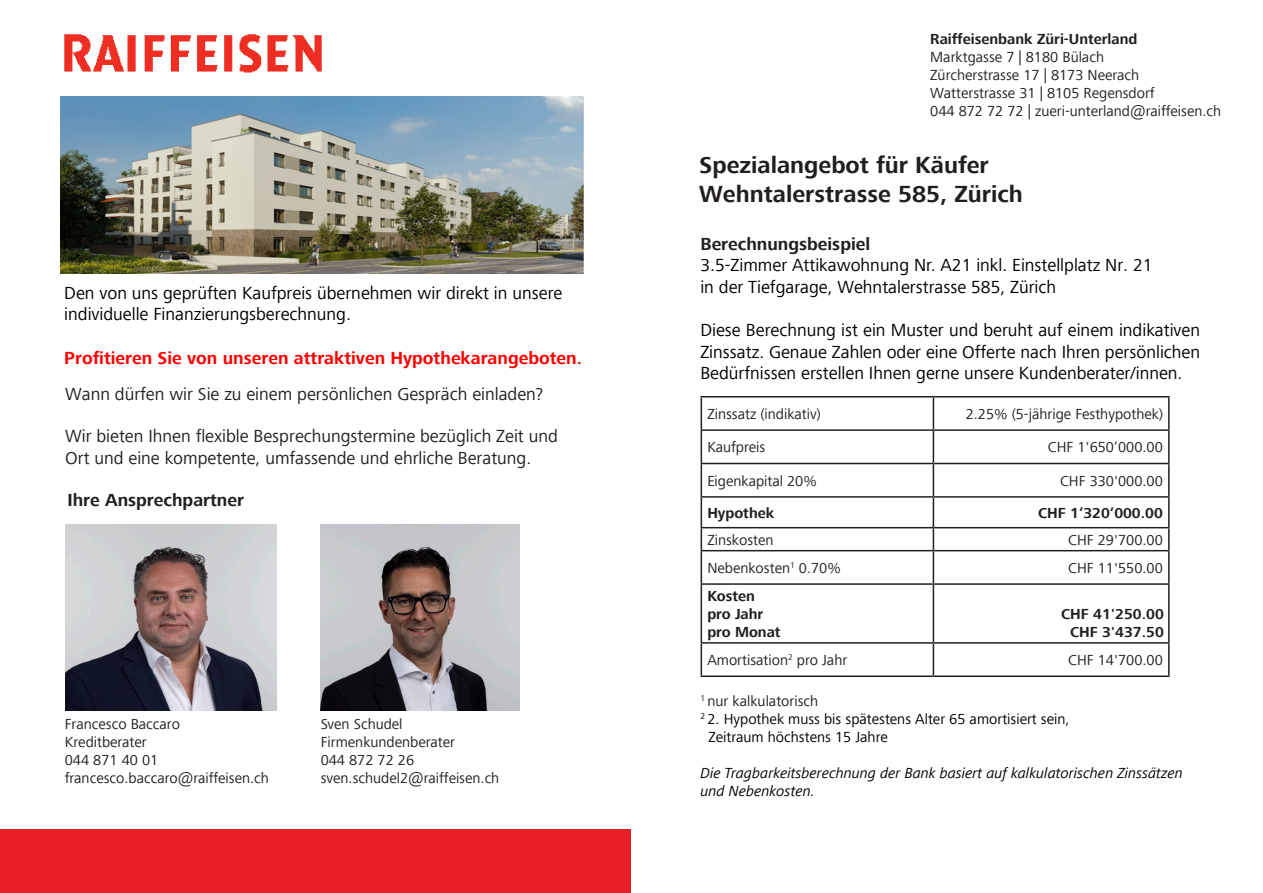
<style>
.page{position:relative;width:1263px;height:893px;background:#fff}
.page>*{position:absolute;margin:0;border:0;box-sizing:border-box;transform-origin:0 0}
.t1{font:700 24px/28.8px "Frutiger Next Com";color:#221e1f}
.t2{font:18px/21.6px "Frutiger Next Com";color:#000}
.t3{font:18px/21.6px "Frutiger Next Com";color:#231f20}
.t4{font:700 18px "Frutiger Next Com";color:#f00}
.t5{font:700 18px "Frutiger Next Com";color:#231f20}
.t6{font:15px/18px "Frutiger Next Com";color:#231f20}
.t7{font:700 15px/18px "Frutiger Next Com";color:#231f20;text-align:center}
.t8{font:italic 15px/18px "Frutiger Next Com";color:#000}
.t9{font:15px "Frutiger Next Com";color:#000}
</style>
<div class="page">
<img style="left:60px;top:34px;width:286px;height:66px">
<img style="left:66px;top:525px;width:210px;height:185px">
<img style="left:321px;top:524px;width:199px;height:186px">
<hr style="left:701px;top:396px;width:232px;height:1px;background:#231f20">
<hr style="left:701px;top:397px;width:1px;height:32px;background:#231f20">
<hr style="left:933px;top:396px;width:236px;height:1px;background:#231f20">
<hr style="left:933px;top:397px;width:1px;height:32px;background:#231f20">
<hr style="left:1168px;top:397px;width:1px;height:32px;background:#231f20">
<hr style="left:701px;top:429px;width:232px;height:2px;background:#231f20">
<hr style="left:701px;top:431px;width:1px;height:32px;background:#231f20">
<hr style="left:933px;top:429px;width:236px;height:2px;background:#231f20">
<hr style="left:933px;top:431px;width:1px;height:32px;background:#231f20">
<hr style="left:1168px;top:431px;width:1px;height:32px;background:#231f20">
<hr style="left:701px;top:463px;width:232px;height:1px;background:#231f20">
<hr style="left:701px;top:464px;width:1px;height:32px;background:#231f20">
<hr style="left:933px;top:463px;width:236px;height:1px;background:#231f20">
<hr style="left:933px;top:464px;width:1px;height:32px;background:#231f20">
<hr style="left:1168px;top:464px;width:1px;height:32px;background:#231f20">
<hr style="left:701px;top:496px;width:232px;height:2px;background:#231f20">
<hr style="left:933px;top:496px;width:236px;height:2px;background:#231f20">
<hr style="left:701px;top:527px;width:232px;height:1px;background:#231f20">
<svg style="left:701px;top:498px;width:1px;height:52px"></svg>
<hr style="left:933px;top:527px;width:236px;height:1px;background:#231f20">
<svg style="left:933px;top:498px;width:1px;height:52px"></svg>
<svg style="left:1168px;top:498px;width:1px;height:52px"></svg>
<hr style="left:701px;top:550px;width:232px;height:1px;background:#231f20">
<hr style="left:701px;top:551px;width:1px;height:32px;background:#231f20">
<hr style="left:933px;top:550px;width:236px;height:1px;background:#231f20">
<hr style="left:933px;top:551px;width:1px;height:32px;background:#231f20">
<hr style="left:1168px;top:551px;width:1px;height:32px;background:#231f20">
<hr style="left:701px;top:583px;width:232px;height:2px;background:#231f20">
<hr style="left:701px;top:585px;width:1px;height:57px;background:#231f20">
<hr style="left:933px;top:583px;width:236px;height:2px;background:#231f20">
<hr style="left:933px;top:585px;width:1px;height:57px;background:#231f20">
<hr style="left:1168px;top:585px;width:1px;height:57px;background:#231f20">
<hr style="left:701px;top:642px;width:232px;height:2px;background:#231f20">
<hr style="left:701px;top:644px;width:1px;height:31px;background:#231f20">
<hr style="left:933px;top:642px;width:236px;height:2px;background:#231f20">
<hr style="left:933px;top:644px;width:1px;height:31px;background:#231f20">
<hr style="left:1168px;top:644px;width:1px;height:31px;background:#231f20">
<hr style="left:701px;top:675px;width:232px;height:2px;background:#231f20">
<hr style="left:933px;top:675px;width:236px;height:2px;background:#231f20">
<div style="left:0;top:829px;width:631px;height:64px;background:#e82025"></div>
<img style="left:61px;top:97px;width:522px;height:176px">
<p class="t2" style="left:64px;top:282px;width:500px">Den von uns geprüften Kaufpreis übernehmen wir direkt in unsere individuelle Finanzierungsberechnung.</p>
<p class="t4" style="left:64px;top:347px;width:519px">Profitieren Sie von unseren attraktiven Hypothekarangeboten.</p>
<p class="t3" style="left:65px;top:383px;width:479px">Wann dürfen wir Sie zu einem persönlichen Gespräch einladen?</p>
<p class="t3" style="left:65px;top:425px;width:494px">Wir bieten Ihnen flexible Besprechungstermine bezüglich Zeit und<br>Ort und eine kompetente, umfassende und ehrliche Beratung.</p>
<p class="t5" style="left:67px;top:489px;width:178px">Ihre Ansprechpartner</p>
<p class="t6" style="left:65px;top:715px;width:117px">Francesco Baccaro</p>
<p class="t6" style="left:65px;top:733px;width:84px">Kreditberater</p>
<p class="t6" style="left:65px;top:751px;width:206px">044 871 40 01 francesco.baccaro@raiffeisen.ch</p>
<p class="t6" style="left:321px;top:715px;width:83px">Sven Schudel</p>
<p class="t6" style="left:321px;top:733px;width:136px">Firmenkundenberater</p>
<p class="t6" style="left:321px;top:751px;width:180px">044 872 72 26 sven.schudel2@raiffeisen.ch</p>
<p class="t7" style="left:930px;top:30px;width:209px">Raiffeisenbank Züri-Unterland</p>
<p class="t6" style="left:930px;top:48px;width:293px">Marktgasse 7 | 8180 Bülach<br>Zürcherstrasse 17 | 8173 Neerach Watterstrasse 31 | 8105 Regensdorf<br>044 872 72 72 | zueri-unterland@raiffeisen.ch</p>
<h1 class="t1" style="left:699px;top:151px;width:325px">Spezialangebot für Käufer<br>Wehntalerstrasse 585, Zürich</h1>
<p class="t5" style="left:700px;top:233px;width:171px">Berechnungsbeispiel</p>
<p class="t2" style="left:700px;top:255px;width:454px">3.5-Zimmer Attikawohnung Nr. A21 inkl. Einstellplatz Nr. 21 in der Tiefgarage, Wehntalerstrasse 585, Zürich</p>
<p class="t2" style="left:700px;top:319px;width:501px;text-align:justify">Diese Berechnung ist ein Muster und beruht auf einem indikativen Zinssatz. Genaue Zahlen oder eine Offerte nach Ihren persönlichen Bedürfnissen erstellen Ihnen gerne unsere Kundenberater/innen.</p>
<p class="t6" style="left:707px;top:405px;width:115px">Zinssatz (indikativ)</p>
<p class="t6" style="left:966px;top:405px;width:199px">2.25% (5-jährige Festhypothek)</p>
<p class="t6" style="left:707px;top:438px;width:59px">Kaufpreis</p>
<p class="t6" style="left:1048px;top:438px;width:116px">CHF 1'650‘000.00</p>
<p class="t6" style="left:707px;top:472px;width:111px">Eigenkapital 20%</p>
<p class="t6" style="left:1060px;top:472px;width:104px">CHF 330'000.00</p>
<p class="t7" style="left:707px;top:504px;width:68px">Hypothek</p>
<p class="t7" style="left:1038px;top:504px;width:126px">CHF 1‘320‘000.00</p>
<p class="t6" style="left:707px;top:531px;width:68px">Zinskosten</p>
<p class="t6" style="left:1068px;top:531px;width:96px">CHF 29'700.00</p>
<p class="t6" style="left:707px;top:559px;width:135px">Nebenkosten<sup>1</sup> 0.70%</p>
<p class="t6" style="left:1068px;top:559px;width:96px">CHF 11'550.00</p>
<p class="t7" style="left:707px;top:587px;width:49px">Kosten</p>
<p class="t7" style="left:707px;top:605px;width:57px">pro Jahr</p>
<p class="t7" style="left:707px;top:623px;width:75px">pro Monat</p>
<p class="t7" style="left:1061px;top:605px;width:104px">CHF 41'250.00<br>CHF 3'437.50</p>
<p class="t6" style="left:707px;top:651px;width:142px">Amortisation<sup>2</sup> pro Jahr</p>
<p class="t6" style="left:1068px;top:651px;width:96px">CHF 14'700.00</p>
<p class="t6" style="left:700px;top:691px;width:119px"><sup>1</sup> nur kalkulatorisch</p>
<p class="t9" style="left:700px;top:710px;width:371px"><sup>2</sup> 2. Hypothek muss bis spätestens Alter 65 amortisiert sein,</p>
<p class="t9" style="left:708px;top:728px;width:181px">Zeitraum höchstens 15 Jahre</p>
<p class="t8" style="left:700px;top:763px;width:484px">Die Tragbarkeitsberechnung der Bank basiert auf kalkulatorischen Zinssätzen und Nebenkosten.</p>
</div>
